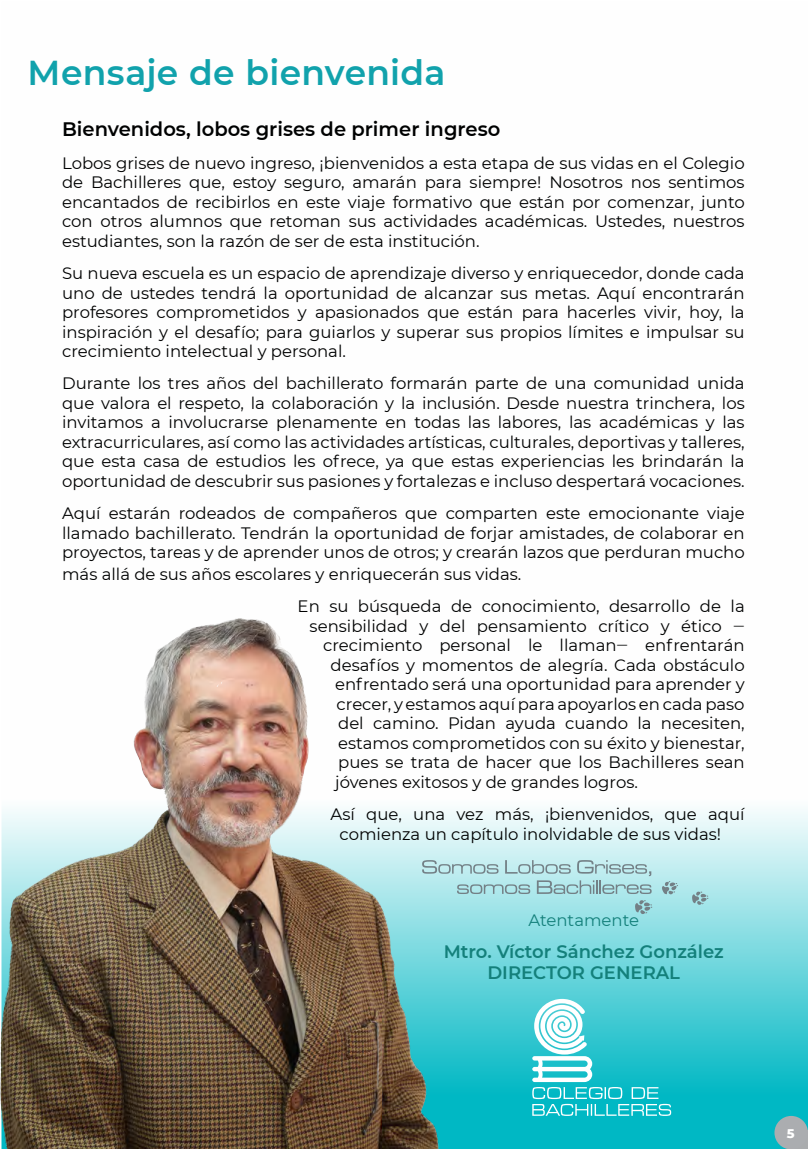
<style>
.page{position:relative;width:808px;height:1149px;background:#fff}
.page>*{position:absolute;margin:0;border:0;box-sizing:border-box;transform-origin:0 0}
.t1{font:600 34.5px "Montserrat";letter-spacing:.01em;color:#11a2ac}
.t2{font:600 19.5px "Montserrat";color:#000101}
.t3{font:600 18px/21px "Montserrat";color:#14807b;text-align:center}
.t4{font:16.5px/19.5px "Montserrat";color:#000101;text-align:justify}
.t5{font:16.5px "Montserrat";color:#14807b}
.t6{font:800 12.9px "Montserrat";color:#fff}
</style>
<div class="page">
<img style="left:1px;top:618px;width:807px;height:530px">
<svg style="left:532px;top:998px;width:139px;height:117px"></svg>
<img style="left:142px;top:618px;width:98px;height:108px">
<svg style="left:692px;top:891px;width:16px;height:13px"></svg>
<svg style="left:662px;top:880px;width:16px;height:14px"></svg>
<svg style="left:635px;top:899px;width:17px;height:15px"></svg>
<svg style="left:422px;top:859px;width:230px;height:34px"></svg>
<div style="left:790px;top:1129px;width:18px;height:19px;background:#aaacae"></div>
<div style="left:774px;top:1115px;width:34px;height:33px;background:#abadb0;border-radius:50%"></div>
<img style="left:0;top:0;width:1px;height:1148px">
<h1 class="t1" style="left:28px;top:48px;width:419px">Mensaje de bienvenida</h1>
<p class="t2" style="left:62px;top:116px;width:440px">Bienvenidos, lobos grises de primer ingreso</p>
<p class="t4" style="left:62px;top:152px;width:684px">Lobos grises de nuevo ingreso, ¡bienvenidos a esta etapa de sus vidas en el Colegio de Bachilleres que, estoy seguro, amarán para siempre! Nosotros nos sentimos encantados de recibirlos en este viaje formativo que están por comenzar, junto con otros alumnos que retoman sus actividades académicas. Ustedes, nuestros estudiantes, son la razón de ser de esta institución.</p>
<p class="t4" style="left:62px;top:263px;width:684px">Su nueva escuela es un espacio de aprendizaje diverso y enriquecedor, donde cada uno de ustedes tendrá la oportunidad de alcanzar sus metas. Aquí encontrarán profesores comprometidos y apasionados que están para hacerles vivir, hoy, la inspiración y el desafío; para guiarlos y superar sus propios límites e impulsar su crecimiento intelectual y personal.</p>
<p class="t4" style="left:62px;top:373px;width:684px">Durante los tres años del bachillerato formarán parte de una comunidad unida que valora el respeto, la colaboración y la inclusión. Desde nuestra trinchera, los invitamos a involucrarse plenamente en todas las labores, las académicas y las extracurriculares, así como las actividades artísticas, culturales, deportivas y talleres, que esta casa de estudios les ofrece, ya que estas experiencias les brindarán la oportunidad de descubrir sus pasiones y fortalezas e incluso despertará vocaciones.</p>
<p class="t4" style="left:62px;top:503px;width:684px">Aquí estarán rodeados de compañeros que comparten este emocionante viaje llamado bachillerato. Tendrán la oportunidad de forjar amistades, de colaborar en proyectos, tareas y de aprender unos de otros; y crearán lazos que perduran mucho</p>
<p class="t4" style="left:298px;top:557px;width:449px;line-height:32.2px;text-indent:-236px">más allá de sus años escolares y enriquecerán sus vidas.<br>En su búsqueda de conocimiento, desarrollo de la</p>
<p class="t4" style="left:310px;top:615px;width:436px">sensibilidad y del pensamiento crítico y ético ‒</p>
<p class="t4" style="left:323px;top:634px;width:423px">crecimiento personal le llaman‒ enfrentarán</p>
<p class="t4" style="left:331px;top:654px;width:416px">desafíos y momentos de alegría. Cada obstáculo</p>
<p class="t4" style="left:335px;top:673px;width:411px">enfrentado será una oportunidad para aprender y</p>
<p class="t4" style="left:337px;top:693px;width:409px">crecer, y estamos aquí para apoyarlos en cada paso</p>
<p class="t4" style="left:338px;top:712px;width:408px">del camino. Pidan ayuda cuando la necesiten,</p>
<p class="t4" style="left:338px;top:732px;width:408px">estamos comprometidos con su éxito y bienestar,</p>
<p class="t4" style="left:338px;top:751px;width:408px">pues se trata de hacer que los Bachilleres sean</p>
<p class="t4" style="left:335px;top:771px;width:304px">jóvenes exitosos y de grandes logros.</p>
<p class="t4" style="left:340px;top:803px;width:406px;text-indent:-9px">Así que, una vez más, ¡bienvenidos, que aquí comienza un capítulo inolvidable de sus vidas!</p>
<p class="t5" style="left:528px;top:908px;width:112px">Atentamente</p>
<p class="t3" style="left:444px;top:939px;width:282px">Mtro. Víctor Sánchez González<br>DIRECTOR GENERAL</p>
<p class="t6" style="left:787px;top:1123px;width:9px">5</p>
</div>
